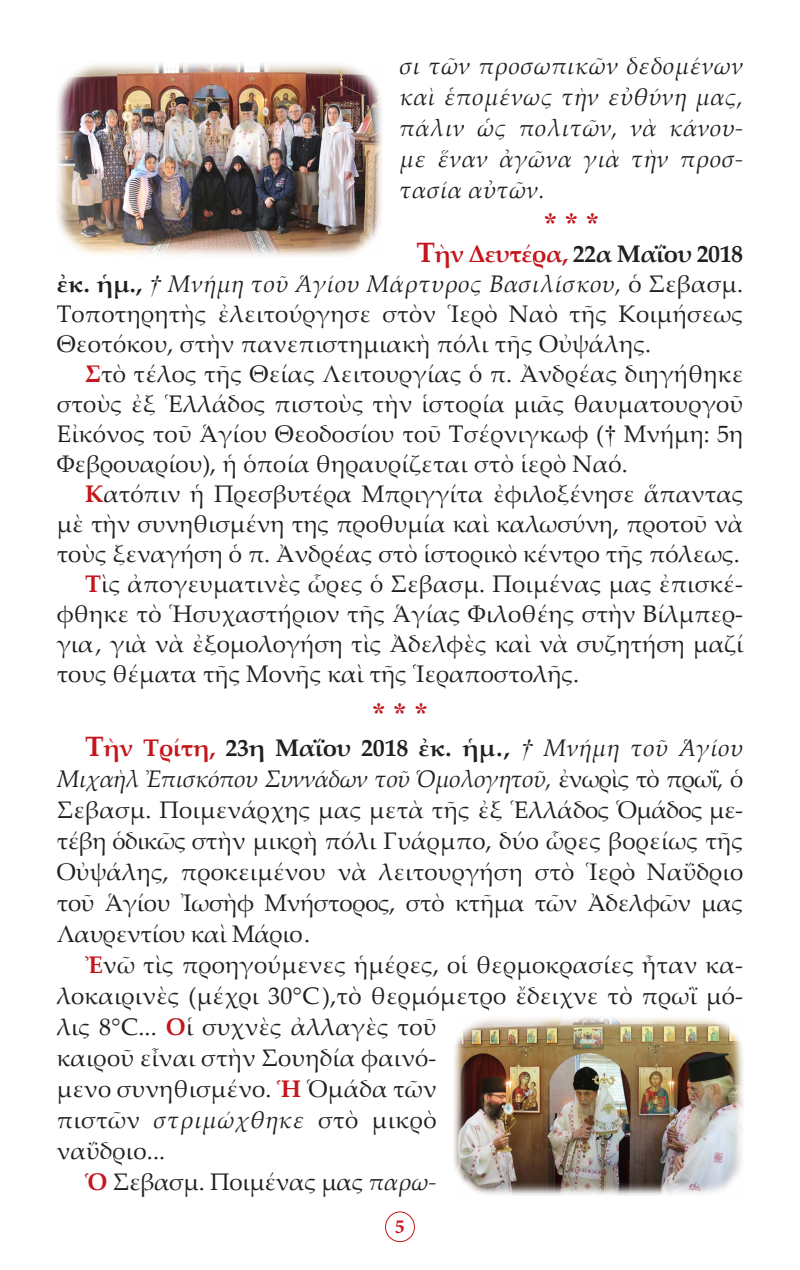
<style>
.page{position:relative;width:800px;height:1270px;background:#fff}
.page>*{position:absolute;margin:0;border:0;box-sizing:border-box;transform-origin:0 0}
.Asteriskoi{font:28px "CTOS New Times Bold Test 1";color:#c4161c}
.t1{font:24px/31px "Palatino Linotype";letter-spacing:.01em;color:#231f20;text-align:justify}
.t2{font:italic 24px/31px "Palatino Linotype";letter-spacing:.01em;color:#231f20;text-align:justify}
.t3{font:24px "Palatino Linotype";letter-spacing:-.01em;color:#231f20}
.t4{font:700 20px "Minion Pro";color:#c4161c}
.s1{font-weight:700;font-size:28px;color:#c4161c}
.s2{font-weight:700;color:#c4161c}
.s3{font-weight:700}
.s4{font-family:"CTOS New Times Italic Test 1"}
.s5{font-style:italic}
.s6{font-family:"CTOS New Times Roman Test 1"}
</style>
<div class="page">
<div style="left:385px;top:1212px;width:30px;height:30px;border:1px solid #c4161c;border-radius:50%"></div>
<img style="left:57px;top:63px;width:325px;height:194px">
<img style="left:454px;top:1017px;width:289px;height:178px">
<p class="t2" style="left:399px;top:50px;width:345px">σι τῶν προσωπικῶν δεδομένων καὶ ἑπομένως τὴν εὐθύνη μας, πάλιν ὡς πολιτῶν, νὰ κάνου&shy;με ἕναν ἀγῶνα γιὰ τὴν προσ-</p>
<p class="t2" style="left:399px;top:174px;width:147px">τασία αὐτῶν.</p>
<p class="Asteriskoi" style="left:543px;top:207px;width:57px">* * *</p>
<p class="t1" style="left:57px;top:238px;width:688px;line-height:30px;text-indent:360px"><span class="s1">Τ</span><span class="s2">ὴν Δευτέρα,</span> <span class="s3">22α Μαΐου 2018 ἐκ. ἡμ.,</span> <span class="s4">†</span> <span class="s5">Μνήμη τοῦ Ἁγίου Μάρτυρος Βασιλίσκου,</span> ὁ Σεβασμ.<br>Τοποτηρητὴς ἐλειτούργησε στὸν Ἱερὸ Ναὸ τῆς Κοιμήσεως Θεοτόκου, στὴν πανεπιστημιακὴ πόλι τῆς Οὐψάλης.</p>
<p class="t1" style="left:57px;top:358px;width:688px;line-height:30px;text-indent:28px"><span class="s2">Σ</span>τὸ τέλος τῆς Θείας Λειτουργίας ὁ π. Ἀνδρέας διηγήθηκε στοὺς ἐξ Ἑλλάδος πιστοὺς τὴν ἱστορία μιᾶς θαυματουργοῦ Εἰκόνος τοῦ Ἁγίου Θεοδοσίου τοῦ Τσέρνιγκωφ (<span class="s6">†</span> Μνήμη: 5η Φεβρουαρίου), ἡ ὁποία θηραυρίζεται στὸ ἱερὸ Ναό.</p>
<p class="t1" style="left:57px;top:478px;width:688px;line-height:30px;text-indent:28px"><span class="s2">Κ</span>ατόπιν ἡ Πρεσβυτέρα Μπριγγίτα ἐφιλοξένησε ἅπαντας μὲ τὴν συνηθισμένη της προθυμία καὶ καλωσύνη, προτοῦ νὰ τοὺς ξεναγήση ὁ π. Ἀνδρέας στὸ ἱστορικὸ κέντρο τῆς πόλεως.</p>
<p class="t1" style="left:57px;top:568px;width:688px;line-height:30px;text-indent:28px"><span class="s2">Τ</span>ὶς ἀπογευματινὲς ὧρες ὁ Σεβασμ. Ποιμένας μας ἐπισκέ&shy;φθηκε τὸ Ἡσυχαστήριον τῆς Ἁγίας Φιλοθέης στὴν Βίλμπερ&shy;για, γιὰ νὰ ἐξομολογήση τὶς Ἀδελφὲς καὶ νὰ συζητήση μαζί τους θέματα τῆς Μονῆς καὶ τῆς Ἱεραποστολῆς.</p>
<p class="Asteriskoi" style="left:372px;top:697px;width:57px">* * *</p>
<p class="t1" style="left:57px;top:731px;width:688px;text-indent:28px"><span class="s1">Τ</span><span class="s2">ὴν Τρίτη,</span> <span class="s3">23η Μαΐου 2018 ἐκ. ἡμ.,</span> <span class="s4">†</span> <span class="s5">Μνήμη τοῦ Ἁγίου Μιχαὴλ Ἐπισκόπου Συννάδων τοῦ Ὁμολογητοῦ,</span> ἐνωρὶς τὸ πρωΐ<span class="s5">,</span> ὁ Σεβασμ. Ποιμενάρχης μας μετὰ τῆς ἐξ Ἑλλάδος Ὁμάδος με&shy;τέβη ὁδικῶς στὴν μικρὴ πόλι Γυάρµπο, δύο ὧρες βορείως τῆς Οὐψάλης, προκειμένου νὰ λειτουργήση στὸ Ἱερὸ Ναΰδριο τοῦ Ἁγίου Ἰωσὴφ Μνήστορος, στὸ κτῆμα τῶν Ἀδελφῶν μας Λαυρεντίου καὶ Μάριο.</p>
<p class="t1" style="left:57px;top:948px;width:688px;text-align:left;text-indent:28px"><span class="s2">Ἐ</span>νῶ τὶς προηγούμενες ἡμέρες, οἱ θερμοκρασίες ἦταν κα&shy;λοκαιρινὲς (μέχρι 30°C),τὸ θερμόμετρο ἔδειχνε τὸ πρωῒ μό&shy;λις 8°C... <span class="s2">Ο</span>ἱ συχνὲς ἀλλαγὲς τοῦ<br>καιροῦ εἶναι στὴν Σουηδία φαινό-<br>μενο συνηθισμένο. <span class="s2">Ἡ</span> Ὁμάδα τῶν<br>πιστῶν <span class="s5">στριμώχθηκε</span> στὸ μικρὸ<br>ναΰδριο...</p>
<p class="t3" style="left:85px;top:1164px;width:353px"><span class="s2">Ὁ</span> Σεβασμ. Ποιμένας μας <span class="s5">παρω-</span></p>
<p class="t4" style="left:395px;top:1213px;width:11px">5</p>
</div>
